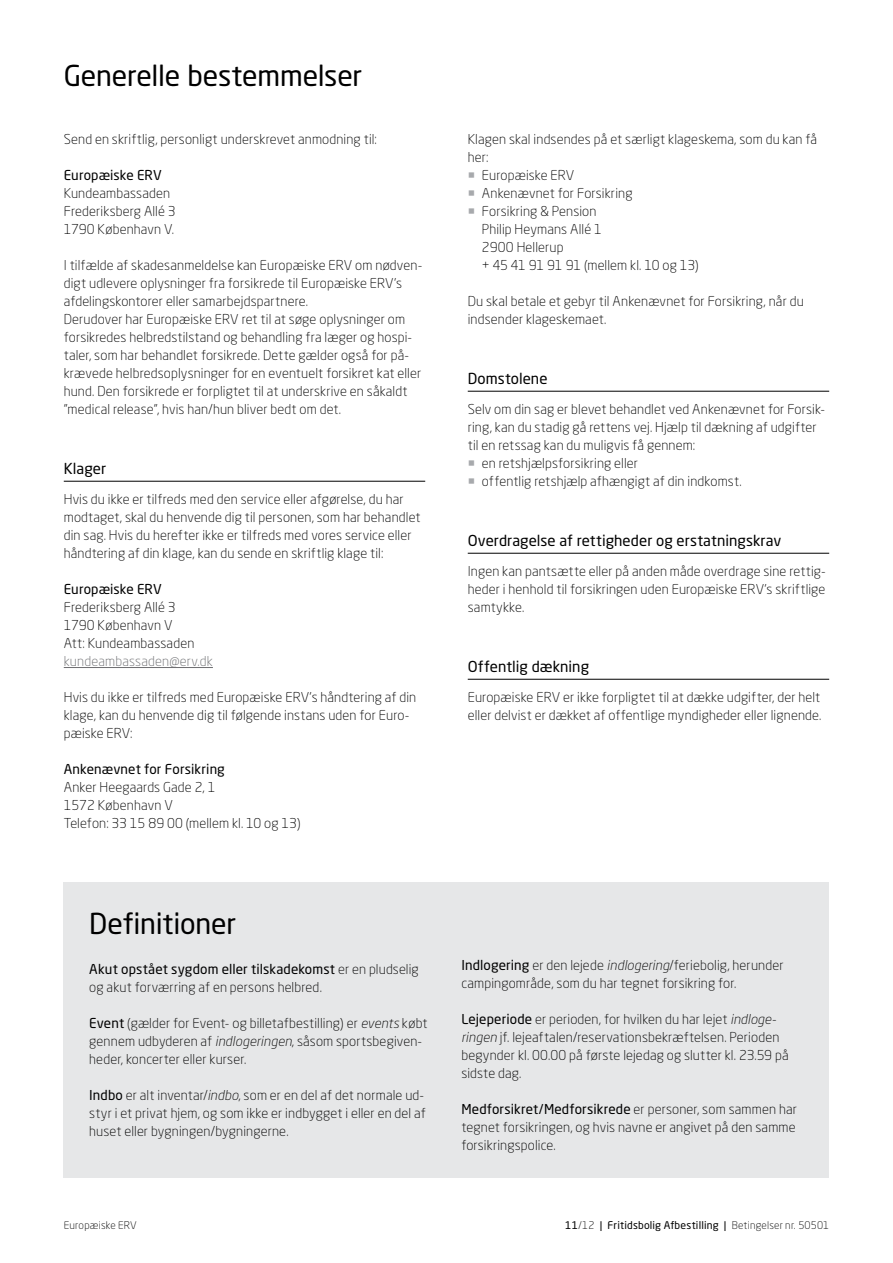
<style>
.page{position:relative;width:893px;height:1263px;background:#fff}
.page>*{position:absolute;margin:0;border:0;box-sizing:border-box;transform-origin:0 0}
.t1{font:28.5px "Neo Sans W1 G";letter-spacing:-.01em;color:#000}
.t2{font:15px "Neo Sans W1 G";letter-spacing:.005em;color:#000}
.t3{font:300 13.5px/18px "Neo Sans W1 G";letter-spacing:.01em;color:#000}
.t4{font:13.5px "Neo Sans W1 G";letter-spacing:.005em;color:#000}
.t5{font:300 13.5px "Neo Sans W1 G";letter-spacing:.015em;color:#6d6e71}
.t6{font:10.5px "Neo Sans W1 G";letter-spacing:.015em;color:#000}
.t7{font:300 10.5px "Neo Sans W1 G";letter-spacing:.02em;color:#000}
.s1{font-weight:400}
.s2{font-family:"Neo Sans Pro";font-style:italic}
.s3{color:#a7a9ac}
.s4{font-weight:300}
</style>
<div class="page">
<div style="left:64px;top:882px;width:765px;height:296px;background:#e6e7e8"></div>
<hr style="left:64px;top:481px;width:361px;height:1px;background:#000">
<hr style="left:64px;top:667px;width:149px;height:1px;background:#6d6e71">
<hr style="left:468px;top:391px;width:361px;height:1px;background:#000">
<hr style="left:468px;top:553px;width:361px;height:1px;background:#000">
<hr style="left:468px;top:679px;width:361px;height:1px;background:#000">
<h1 class="t1" style="left:64px;top:58px;width:300px">Generelle bestemmelser</h1>
<p class="t3" style="left:64px;top:130px;width:315px">Send en skriftlig, personligt underskrevet anmodning til:</p>
<p class="t4" style="left:64px;top:167px;width:100px">Europæiske ERV</p>
<p class="t3" style="left:64px;top:184px;width:114px">Kundeambassaden<br>Frederiksberg Allé 3<br>1790 København V.</p>
<p class="t3" style="left:64px;top:256px;width:360px">I tilfælde af skadesanmeldelse kan Europæiske ERV om nødven&shy;digt udlevere oplysninger fra forsikrede til Europæiske ERV’s afdelingskontorer eller samarbejdspartnere.<br>Derudover har Europæiske ERV ret til at søge oplysninger om forsikredes helbredstilstand og behandling fra læger og hospi&shy;taler, som har behandlet forsikrede. Dette gælder også for på&shy;krævede helbredsoplysninger for en eventuelt forsikret kat eller hund. Den forsikrede er forpligtet til at underskrive en såkaldt ”medical release”, hvis han/hun bliver bedt om det.</p>
<p class="t2" style="left:64px;top:460px;width:44px">Klager</p>
<p class="t3" style="left:64px;top:490px;width:358px">Hvis du ikke er tilfreds med den service eller afgørelse, du har modtaget, skal du henvende dig til personen, som har behandlet din sag. Hvis du herefter ikke er tilfreds med vores service eller håndtering af din klage, kan du sende en skriftlig klage til:</p>
<p class="t4" style="left:64px;top:581px;width:100px">Europæiske ERV</p>
<p class="t3" style="left:64px;top:598px;width:132px">Frederiksberg Allé 3<br>1790 København V<br>Att: Kundeambassaden</p>
<p class="t5" style="left:64px;top:653px;width:151px">kundeambassaden@erv.dk</p>
<p class="t3" style="left:64px;top:688px;width:354px">Hvis du ikke er tilfreds med Europæiske ERV’s håndtering af din klage, kan du henvende dig til følgende instans uden for Euro&shy;pæiske ERV:</p>
<p class="t4" style="left:64px;top:761px;width:163px">Ankenævnet for Forsikring</p>
<p class="t3" style="left:64px;top:778px;width:238px">Anker Heegaards Gade 2, 1<br>1572 København V<br>Telefon: 33 15 89 00 (mellem kl. 10 og 13)</p>
<h1 class="t1" style="left:89px;top:906px;width:148px">Definitioner</h1>
<p class="t3" style="left:89px;top:960px;width:331px"><span class="s1">Akut opstået sygdom eller tilskadekomst</span> er en pludselig og akut forværring af en persons helbred.</p>
<p class="t3" style="left:89px;top:1014px;width:340px"><span class="s1">Event</span> (gælder for Event- og billetafbestilling) er <span class="s2">events</span> købt gennem udbyderen af <span class="s2">indlogeringen</span>, såsom sportsbegiven&shy;heder, koncerter eller kurser.</p>
<p class="t3" style="left:89px;top:1086px;width:338px"><span class="s1">Indbo</span> er alt inventar/<span class="s2">indbo</span>, som er en del af det normale ud&shy;styr i et privat hjem, og som ikke er indbygget i eller en del af huset eller bygningen/bygningerne.</p>
<p class="t3" style="left:468px;top:130px;width:351px">Klagen skal indsendes på et særligt klageskema, som du kan få her:</p>
<p class="t3" style="left:468px;top:166px;width:108px"><span class="s3">○</span> Europæiske ERV</p>
<p class="t3" style="left:468px;top:184px;width:166px"><span class="s3">○</span> Ankenævnet for Forsikring</p>
<p class="t3" style="left:482px;top:202px;width:218px;text-indent:-14px"><span class="s3">○</span> Forsikring &amp; Pension<br>Philip Heymans Allé 1<br>2900 Hellerup<br>+ 45 41 91 91 91 (mellem kl. 10 og 13)</p>
<p class="t3" style="left:468px;top:292px;width:337px">Du skal betale et gebyr til Ankenævnet for Forsikring, når du indsender klageskemaet.</p>
<p class="t2" style="left:468px;top:370px;width:81px">Domstolene</p>
<p class="t3" style="left:468px;top:400px;width:359px">Selv om din sag er blevet behandlet ved Ankenævnet for Forsik&shy;ring, kan du stadig gå rettens vej. Hjælp til dækning af udgifter til en retssag kan du muligvis få gennem:</p>
<p class="t3" style="left:468px;top:454px;width:172px"><span class="s3">○</span> en retshjælpsforsikring eller</p>
<p class="t3" style="left:468px;top:472px;width:275px"><span class="s3">○</span> offentlig retshjælp afhængigt af din indkomst.</p>
<p class="t2" style="left:468px;top:532px;width:315px">Overdragelse af rettigheder og erstatningskrav</p>
<p class="t3" style="left:468px;top:562px;width:360px;text-align:justify">Ingen kan pantsætte eller på anden måde overdrage sine rettig&shy;heder i henhold til forsikringen uden Europæiske ERV’s skriftlige samtykke.</p>
<p class="t2" style="left:468px;top:658px;width:123px">Offentlig dækning</p>
<p class="t3" style="left:468px;top:688px;width:355px">Europæiske ERV er ikke forpligtet til at dække udgifter, der helt eller delvist er dækket af offentlige myndigheder eller lignende.</p>
<p class="t3" style="left:461px;top:955px;width:324px"><span class="s1">Indlogering</span> er den lejede <span class="s2">indlogering</span>/feriebolig, herunder campingområde, som du har tegnet forsikring for.</p>
<p class="t3" style="left:461px;top:1009px;width:329px"><span class="s1">Lejeperiode</span> er perioden, for hvilken du har lejet <span class="s2">indloge&shy;ringen</span> jf. lejeaftalen/reservationsbekræftelsen. Perioden begynder kl. 00.00 på første lejedag og slutter kl. 23.59 på sidste dag.</p>
<p class="t3" style="left:461px;top:1099px;width:337px;text-align:justify"><span class="s1">Medforsikret/Medforsikrede</span> er personer, som sammen har tegnet forsikringen, og hvis navne er angivet på den samme forsikringspolice.</p>
<p class="t7" style="left:64px;top:1219px;width:75px">Europæiske ERV</p>
<p class="t6" style="left:565px;top:1219px;width:265px">11<span class="s4">/12</span> | Fritidsbolig Afbestilling | <span class="s4">Betingelser nr. 50501</span></p>
</div>
